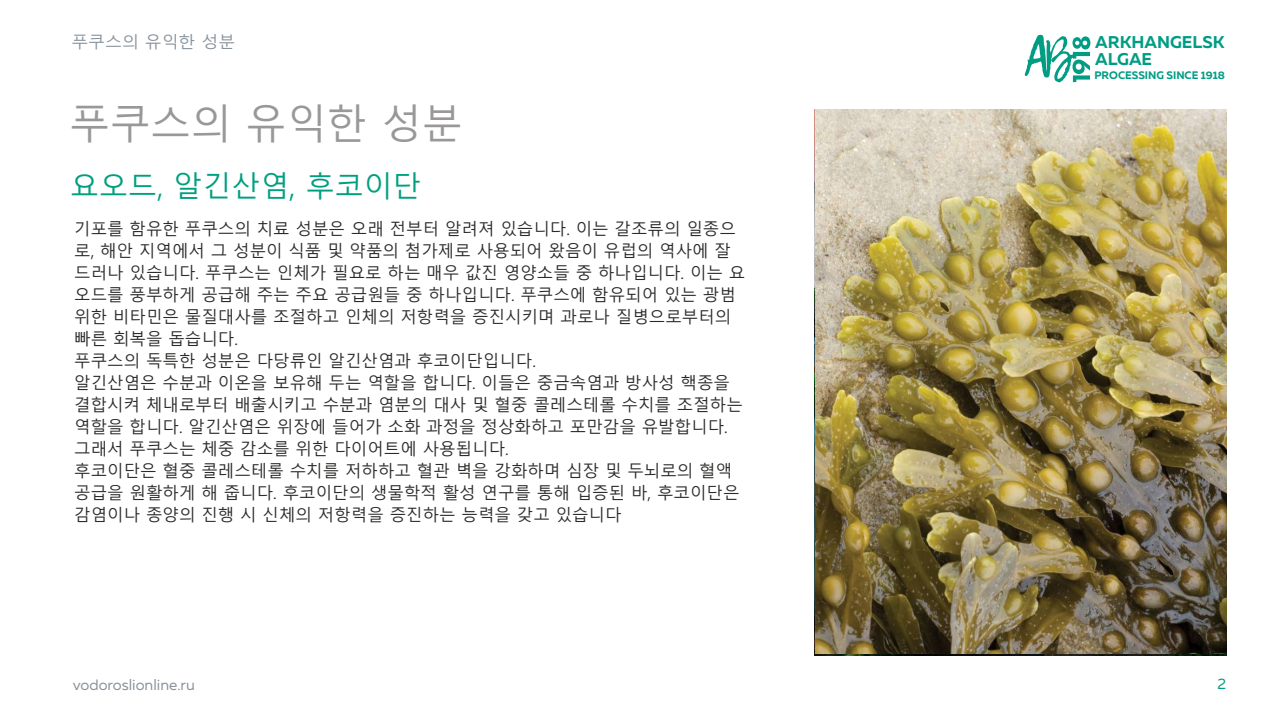
<style>
.page{position:relative;width:1263px;height:711px;background:#fff}
.page>*{position:absolute;margin:0;border:0;box-sizing:border-box;transform-origin:0 0}
.t1{font:40.5px "Malgun Gothic";color:#999797}
.t2{font:28.95px "Malgun Gothic";color:#009f7f}
.t3{font:700 16.95px/17px "Muller";color:#009d84}
.t4{font:16.5px/21.9px "Malgun Gothic";color:#2b2a29}
.t5{font:16.2px "Malgun Gothic";color:#87919a;scale:1.04 1}
.t6{font:15px "Muller";color:#87919a}
.t7{font:15px "Muller";color:#009d84}
.t8{font:700 10.8px "Muller";color:#009d84}
</style>
<div class="page">
<img style="left:815px;top:109px;width:411px;height:544px">
<svg style="left:1025px;top:35px;width:65px;height:47px"></svg>
<p class="t5" style="left:71px;top:35px;width:159px">푸쿠스의 유익한 성분</p>
<h1 class="t1" style="left:70px;top:106px;width:395px">푸쿠스의 유익한 성분</h1>
<h2 class="t2" style="left:70px;top:174px;width:353px">요오드, 알긴산염, 후코이단</h2>
<p class="t4" style="left:74px;top:219px;width:672px">기포를 함유한 푸쿠스의 치료 성분은 오래 전부터 알려져 있습니다. 이는 갈조류의 일종으 로, 해안 지역에서 그 성분이 식품 및 약품의 첨가제로 사용되어 왔음이 유럽의 역사에 잘 드러나 있습니다. 푸쿠스는 인체가 필요로 하는 매우 값진 영양소들 중 하나입니다. 이는 요 오드를 풍부하게 공급해 주는 주요 공급원들 중 하나입니다. 푸쿠스에 함유되어 있는 광범 위한 비타민은 물질대사를 조절하고 인체의 저항력을 증진시키며 과로나 질병으로부터의 빠른 회복을 돕습니다.</p>
<p class="t4" style="left:74px;top:351px;width:463px">푸쿠스의 독특한 성분은 다당류인 알긴산염과 후코이단입니다.</p>
<p class="t4" style="left:74px;top:373px;width:670px">알긴산염은 수분과 이온을 보유해 두는 역할을 합니다. 이들은 중금속염과 방사성 핵종을 결합시켜 체내로부터 배출시키고 수분과 염분의 대사 및 혈중 콜레스테롤 수치를 조절하는 역할을 합니다. 알긴산염은 위장에 들어가 소화 과정을 정상화하고 포만감을 유발합니다. 그래서 푸쿠스는 체중 감소를 위한 다이어트에 사용됩니다.<br>후코이단은 혈중 콜레스테롤 수치를 저하하고 혈관 벽을 강화하며 심장 및 두뇌로의 혈액 공급을 원활하게 해 줍니다. 후코이단의 생물학적 활성 연구를 통해 입증된 바, 후코이단은 감염이나 종양의 진행 시 신체의 저항력을 증진하는 능력을 갖고 있습니다</p>
<p class="t3" style="left:1095px;top:35px;width:131px">ARKHANGELSK<br>ALGAE</p>
<p class="t8" style="left:1094px;top:71px;width:132px">PROCESSING SINCE 1918</p>
<p class="t6" style="left:73px;top:677px;width:124px">vodoroslionline.ru</p>
<p class="t7" style="left:1217px;top:677px;width:10px">2</p>
</div>
